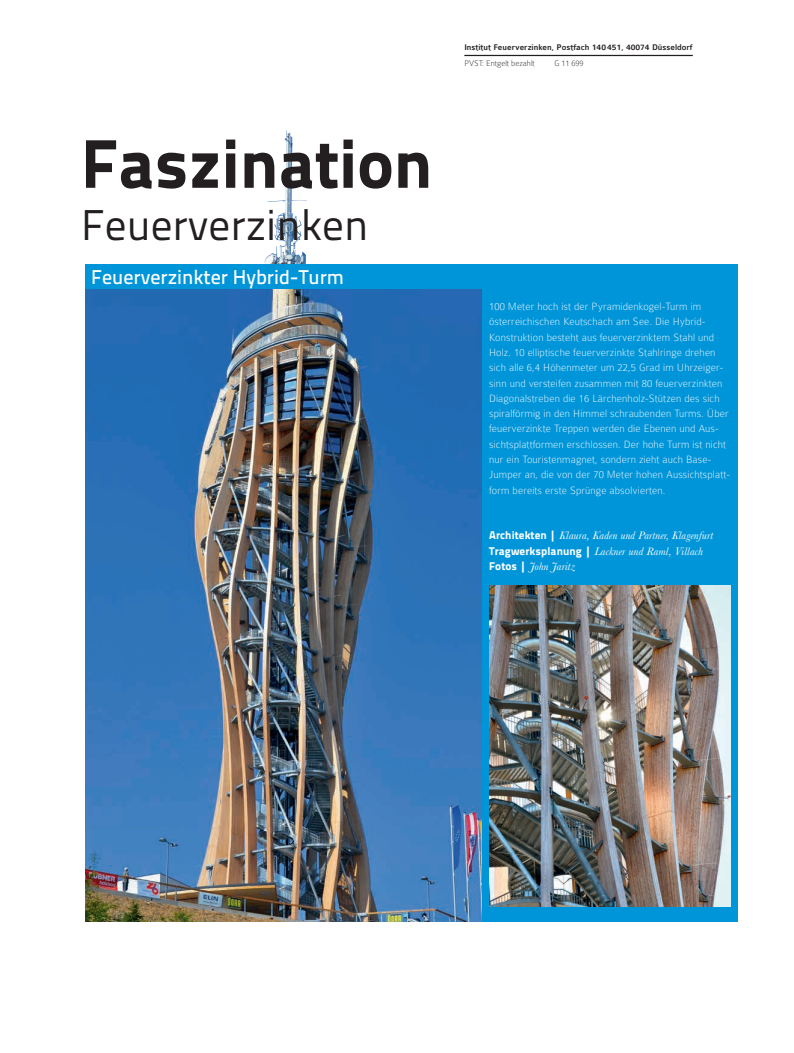
<style>
.page{position:relative;width:794px;height:1053px;background:#fff}
.page>*{position:absolute;margin:0;border:0;box-sizing:border-box;transform-origin:0 0}
.t1{font:800 68.75px "Titillium Text 22 L";color:#231f20}
.t2{font:43px "Titillium Text 22 L";color:#231f20}
.t3{font:500 20px "Titillium Text 22 L";color:#fff}
.t4{font:100 11.25px/15.2px "Colaborate";letter-spacing:.01em;color:#fff}
.t5{font:italic 11.25px/15.2px "Baskerville";letter-spacing:.01em;color:#fff}
.t6{font:500 8.75px "Colaborate";color:#231f20}
.t7{font:100 8.75px "Colaborate";color:#231f20}
.s1{font-family:"Titillium Text 22 L";font-weight:800;font-style:normal}
</style>
<div class="page">
<img style="left:264px;top:130px;width:43px;height:134px">
<img style="left:85px;top:289px;width:397px;height:632px">
<div style="left:85px;top:264px;width:652px;height:25px;background:#0095d9"></div>
<hr style="left:464px;top:55px;width:229px;height:1px;background:#231f20">
<div style="left:482px;top:286px;width:255px;height:635px;background:#0095d9"></div>
<img style="left:489px;top:585px;width:241px;height:321px">
<h1 class="t1" style="left:81px;top:110px;width:353px">Faszination</h1>
<h2 class="t2" style="left:81px;top:193px;width:289px">Feuerverzinken</h2>
<h3 class="t3" style="left:91px;top:262px;width:254px">Feuerverzinkter Hybrid-Turm</h3>
<p class="t6" style="left:464px;top:42px;width:230px">Institut Feuerverzinken, Postfach 140451, 40074 Düsseldorf</p>
<p class="t7" style="left:464px;top:58px;width:72px">PVST: Entgelt bezahlt</p>
<p class="t7" style="left:554px;top:58px;width:31px">G 11 699</p>
<p class="t4" style="left:489px;top:299px;width:242px">100 Meter hoch ist der Pyramidenkogel-Turm im österreichischen Keutschach am See. Die Hybrid-Konstruktion besteht aus feuerverzinktem Stahl und Holz. 10 elliptische feuerverzinkte Stahlringe drehen sich alle 6,4 Höhenmeter um 22,5 Grad im Uhrzeiger&shy;sinn und versteifen zusammen mit 80 feuerverzinkten Diagonalstreben die 16 Lärchenholz-Stützen des sich spiralförmig in den Himmel schraubenden Turms. Über feuerverzinkte Treppen werden die Ebenen und Aus&shy;sichtsplattformen erschlossen. Der hohe Turm ist nicht nur ein Touristenmagnet, sondern zieht auch Base-Jumper an, die von der 70 Meter hohen Aussichtsplatt&shy;form bereits erste Sprünge absolvierten.</p>
<p class="t5" style="left:489px;top:528px;width:225px"><span class="s1">Architekten |</span> Klaura, Kaden und Partner, Klagenfurt<br><span class="s1">Tragwerksplanung |</span> Lackner und Raml, Villach<br><span class="s1">Fotos |</span> John Jaritz</p>
</div>
